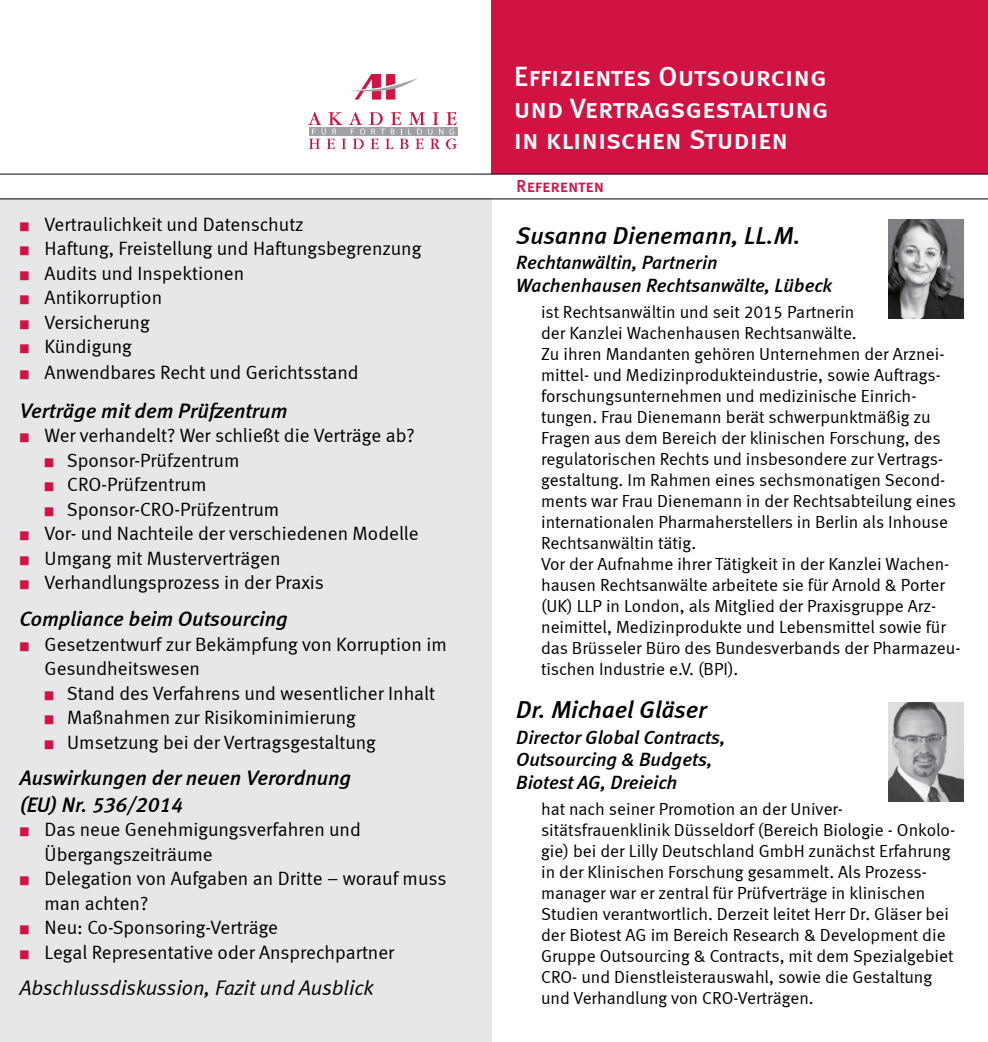
<style>
.page{position:relative;width:988px;height:1042px;background:#fff}
.page>*{position:absolute;margin:0;border:0;box-sizing:border-box;transform-origin:0 0}
.t1{font:28px/31.5px "Meta Medium LF Caps";letter-spacing:-.005em;color:#fff;text-align:justify}
.t2{font:italic 24.5px "Meta Medium LF";color:#000}
.t3{font:italic 21px/26.2px "Meta Medium LF";color:#000}
.t4{font:italic 21px "Meta Normal";color:#000}
.t5{font:19.25px/24.5px "Meta Normal";color:#000}
.t6{font:19.25px/24.5px "Meta Normal LF";color:#000}
.t7{font:italic 19.25px/22.8px "Meta Medium LF";color:#000}
.t8{font:17.5px/21px "Meta Normal LF";color:#000}
.t9{font:17.5px "Meta Medium LF Caps";color:#d11242}
.s1{color:#d11242}
</style>
<div class="page">
<div style="left:491px;top:0;width:496px;height:174px;background:#d11242"></div>
<svg style="left:351px;top:74px;width:67px;height:25px"></svg>
<svg style="left:308px;top:112px;width:149px;height:37px"></svg>
<div style="left:0;top:199px;width:491px;height:843px;background:#e6e7e8"></div>
<hr style="left:0;top:198px;width:987px;height:1px;background:#000">
<hr style="left:0;top:174px;width:987px;height:1px;background:#000">
<img style="left:888px;top:702px;width:74px;height:99px">
<img style="left:888px;top:219px;width:74px;height:99px">
<p class="t5" style="left:20px;top:211px;width:285px"><span class="s1">■</span> Vertraulichkeit und Datenschutz</p>
<p class="t5" style="left:20px;top:236px;width:403px"><span class="s1">■</span> Haftung, Freistellung und Haftungsbegrenzung</p>
<p class="t5" style="left:20px;top:260px;width:226px"><span class="s1">■</span> Audits und Inspektionen</p>
<p class="t5" style="left:20px;top:285px;width:144px"><span class="s1">■</span> Antikorruption</p>
<p class="t5" style="left:20px;top:309px;width:131px"><span class="s1">■</span> Versicherung</p>
<p class="t5" style="left:20px;top:334px;width:113px"><span class="s1">■</span> Kündigung</p>
<p class="t5" style="left:20px;top:360px;width:340px"><span class="s1">■</span> Anwendbares Recht und Gerichtsstand</p>
<p class="t3" style="left:20px;top:397px;width:269px">Verträge mit dem Prüfzentrum</p>
<p class="t5" style="left:20px;top:423px;width:396px"><span class="s1">■</span> Wer verhandelt? Wer schließt die Verträge ab?</p>
<p class="t5" style="left:45px;top:448px;width:196px"><span class="s1">■</span> Sponsor-Prüfzentrum</p>
<p class="t5" style="left:45px;top:472px;width:163px"><span class="s1">■</span> CRO-Prüfzentrum</p>
<p class="t5" style="left:45px;top:497px;width:236px"><span class="s1">■</span> Sponsor-CRO-Prüfzentrum</p>
<p class="t6" style="left:20px;top:521px;width:400px"><span class="s1">■</span> Vor- und Nachteile der verschiedenen Modelle</p>
<p class="t6" style="left:20px;top:546px;width:262px"><span class="s1">■</span> Umgang mit Musterverträgen</p>
<p class="t6" style="left:20px;top:570px;width:305px"><span class="s1">■</span> Verhandlungsprozess in der Praxis</p>
<p class="t3" style="left:20px;top:605px;width:269px">Compliance beim Outsourcing</p>
<p class="t6" style="left:45px;top:631px;width:404px;text-indent:-25px"><span class="s1">■</span> Gesetzentwurf zur Bekämpfung von Korruption im<br>Gesundheitswesen</p>
<p class="t5" style="left:45px;top:680px;width:392px"><span class="s1">■</span> Stand des Verfahrens und wesentlicher Inhalt</p>
<p class="t5" style="left:45px;top:705px;width:312px"><span class="s1">■</span> Maßnahmen zur Risikominimierung</p>
<p class="t5" style="left:45px;top:729px;width:332px"><span class="s1">■</span> Umsetzung bei der Vertragsgestaltung</p>
<p class="t3" style="left:20px;top:764px;width:333px">Auswirkungen der neuen Verordnung (EU) Nr. 536/2014</p>
<p class="t5" style="left:45px;top:817px;width:318px;text-indent:-25px"><span class="s1">■</span> Das neue Genehmigungsverfahren und<br>Übergangszeiträume</p>
<p class="t5" style="left:45px;top:866px;width:403px;text-indent:-25px"><span class="s1">■</span> Delegation von Aufgaben an Dritte – worauf muss man achten?</p>
<p class="t5" style="left:20px;top:915px;width:260px"><span class="s1">■</span> Neu: Co-Sponsoring-Verträge</p>
<p class="t5" style="left:20px;top:939px;width:376px"><span class="s1">■</span> Legal Representative oder Ansprechpartner</p>
<p class="t4" style="left:20px;top:976px;width:355px">Abschlussdiskussion, Fazit und Ausblick</p>
<h1 class="t1" style="left:513px;top:61px;width:316px">Effizientes Outsourcing und Vertragsgestaltung in klinischen Studien</h1>
<p class="t9" style="left:516px;top:176px;width:89px">Referenten</p>
<h2 class="t2" style="left:516px;top:221px;width:285px">Susanna Dienemann, LL.M.</h2>
<p class="t7" style="left:516px;top:250px;width:317px">Rechtanwältin, Partnerin<br>Wachenhausen Rechtsanwälte, Lübeck</p>
<p class="t8" style="left:541px;top:301px;width:420px">ist Rechtsanwältin und seit 2015 Partnerin<br>der Kanzlei Wachenhausen Rechtsanwälte.<br>Zu ihren Mandanten gehören Unternehmen der Arznei&shy;mittel- und Medizinprodukteindustrie, sowie Auftrags&shy;forschungsunternehmen und medizinische Einrich&shy;tungen. Frau Dienemann berät schwerpunktmäßig zu Fragen aus dem Bereich der klinischen Forschung, des regulatorischen Rechts und insbesondere zur Vertrags&shy;gestaltung. Im Rahmen eines sechsmonatigen Second&shy;ments war Frau Dienemann in der Rechtsabteilung eines internationalen Pharmaherstellers in Berlin als Inhouse Rechtsanwältin tätig.<br>Vor der Aufnahme ihrer Tätigkeit in der Kanzlei Wachen&shy;hausen Rechtsanwälte arbeitete sie für Arnold &amp; Porter (UK) LLP in London, als Mitglied der Praxisgruppe Arz&shy;neimittel, Medizinprodukte und Lebensmittel sowie für das Brüsseler Büro des Bundesverbands der Pharmazeu&shy;tischen Industrie e.V. (BPI).</p>
<h2 class="t2" style="left:516px;top:695px;width:192px">Dr. Michael Gläser</h2>
<p class="t7" style="left:516px;top:725px;width:211px">Director Global Contracts,<br>Outsourcing &amp; Budgets,<br>Biotest AG, Dreieich</p>
<p class="t8" style="left:541px;top:798px;width:415px">hat nach seiner Promotion an der Univer&shy;sitätsfrauenklinik Düsseldorf (Bereich Biologie - Onkolo&shy;gie) bei der Lilly Deutschland GmbH zunächst Erfahrung in der Klinischen Forschung gesammelt. Als Prozess&shy;manager war er zentral für Prüfverträge in klinischen Studien verantwortlich. Derzeit leitet Herr Dr. Gläser bei der Biotest AG im Bereich Research &amp; Development die Gruppe Outsourcing &amp; Contracts, mit dem Spezialgebiet CRO- und Dienstleisterauswahl, sowie die Gestaltung und Verhandlung von CRO-Verträgen.</p>
</div>
